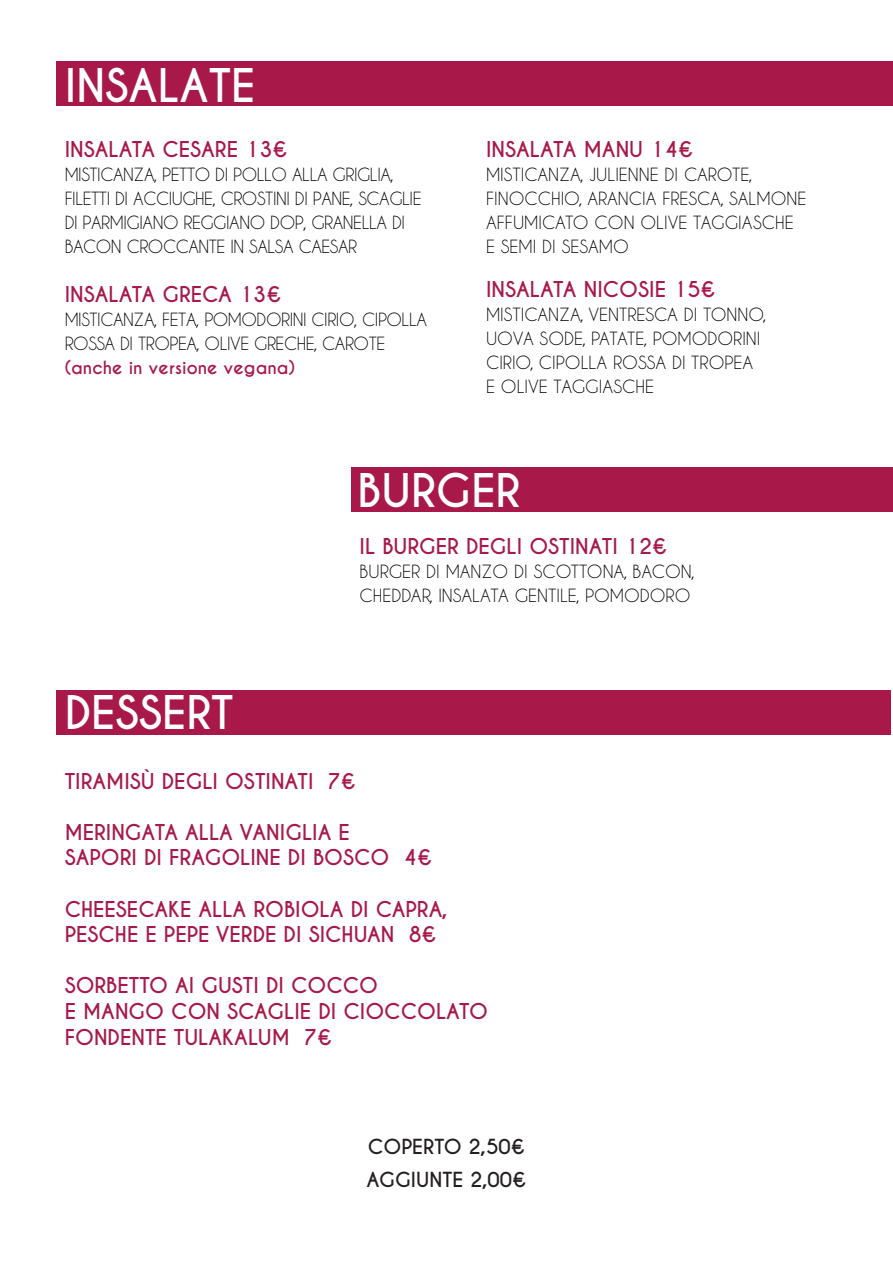
<style>
.page{position:relative;width:893px;height:1264px;background:#fff}
.page>*{position:absolute;margin:0;border:0;box-sizing:border-box;transform-origin:0 0}
.t1{font:700 43.5px "Caviar Dreams";color:#fff}
.t2{font:700 20.4px/25.7px "Caviar Dreams";color:#a71946}
.t3{font:700 19.5px/33.6px "Caviar Dreams";color:#231f20}
.t4{font:17.1px/23.9px "Caviar Dreams";color:#000001}
.t5{font:17.1px/23.9px "Caviar Dreams";letter-spacing:-.025em;color:#000}
.t6{font:700 17.1px "Caviar Dreams";color:#a71946}
</style>
<div class="page">
<div style="left:56px;top:690px;width:835px;height:44px;background:#a81949"></div>
<div style="left:56px;top:62px;width:836px;height:44px;background:#a81949"></div>
<div style="left:351px;top:467px;width:541px;height:44px;background:#a81949"></div>
<h1 class="t1" style="left:65px;top:59px;width:192px">INSALATE</h1>
<p class="t2" style="left:65px;top:137px;width:224px">INSALATA CESARE 13€</p>
<p class="t5" style="left:65px;top:162px;width:358px">MISTICANZA, PETTO DI POLLO ALLA GRIGLIA, FILETTI DI ACCIUGHE, CROSTINI DI PANE, SCAGLIE DI PARMIGIANO REGGIANO DOP, GRANELLA DI BACON CROCCANTE IN SALSA CAESAR</p>
<p class="t2" style="left:65px;top:282px;width:218px">INSALATA GRECA 13€</p>
<p class="t5" style="left:65px;top:307px;width:364px">MISTICANZA, FETA, POMODORINI CIRIO, CIPOLLA<br>ROSSA DI TROPEA, OLIVE GRECHE, CAROTE</p>
<p class="t6" style="left:65px;top:357px;width:232px">(anche in versione vegana)</p>
<p class="t2" style="left:486px;top:137px;width:208px">INSALATA MANU 14€</p>
<p class="t4" style="left:486px;top:162px;width:322px">MISTICANZA, JULIENNE DI CAROTE,<br>FINOCCHIO, ARANCIA FRESCA, SALMONE<br>AFFUMICATO CON OLIVE TAGGIASCHE<br>E SEMI DI SESAMO</p>
<p class="t2" style="left:486px;top:277px;width:231px">INSALATA NICOSIE 15€</p>
<p class="t4" style="left:486px;top:302px;width:282px">MISTICANZA, VENTRESCA DI TONNO,<br>UOVA SODE, PATATE, POMODORINI<br>CIRIO, CIPOLLA ROSSA DI TROPEA<br>E OLIVE TAGGIASCHE</p>
<h1 class="t1" style="left:357px;top:465px;width:164px">BURGER</h1>
<h1 class="t1" style="left:65px;top:686px;width:170px">DESSERT</h1>
<p class="t2" style="left:359px;top:534px;width:309px">IL BURGER DEGLI OSTINATI 12€</p>
<p class="t4" style="left:359px;top:559px;width:336px">BURGER DI MANZO DI SCOTTONA, BACON,<br>CHEDDAR, INSALATA GENTILE, POMODORO</p>
<p class="t2" style="left:65px;top:768px;width:293px">TIRAMISÙ DEGLI OSTINATI 7€</p>
<p class="t2" style="left:65px;top:819px;width:369px">MERINGATA ALLA VANIGLIA E<br>SAPORI DI FRAGOLINE DI BOSCO 4€</p>
<p class="t2" style="left:65px;top:896px;width:384px">CHEESECAKE ALLA ROBIOLA DI CAPRA,<br>PESCHE E PEPE VERDE DI SICHUAN 8€</p>
<p class="t2" style="left:65px;top:973px;width:424px">SORBETTO AI GUSTI DI COCCO<br>E MANGO CON SCAGLIE DI CIOCCOLATO<br>FONDENTE TULAKALUM 7€</p>
<p class="t3" style="left:366px;top:1130px;width:161px">COPERTO 2,50€<br>AGGIUNTE 2,00€</p>
</div>
